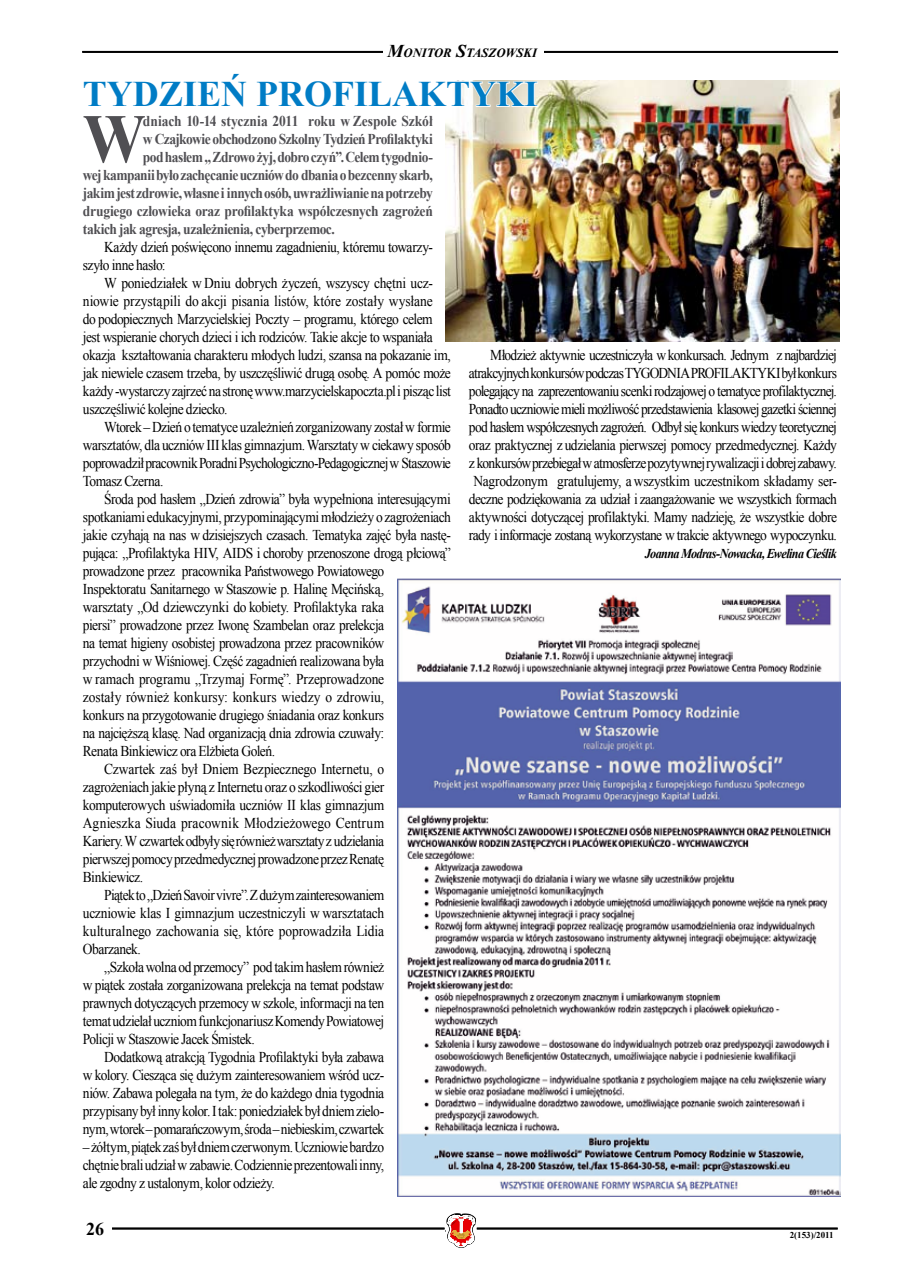
<style>
.page{position:relative;width:904px;height:1276px;background:#fff}
.page>*{position:absolute;margin:0;border:0;box-sizing:border-box;transform-origin:0 0}
.t1{font:700 69.3px "Times New Roman";color:#504f53;scale:.9 1}
.t2{font:700 36px "Times New Roman";color:#007cc5}
.t3{font:700 18px "Times New Roman";color:#000}
.t4{font:15px/18px "Times New Roman";letter-spacing:-.035em;color:#000;scale:.9 1}
.t5{font:700 15px "Times New Roman";letter-spacing:-.035em;color:#504f53;scale:.9 1}
.t6{font:15px "Times New Roman";letter-spacing:-.015em;color:#000;scale:.9 1}
.t7{font:15px "Times New Roman";letter-spacing:-.01em;color:#000;scale:.9 1}
.t8{font:15px "Times New Roman";letter-spacing:-.005em;color:#000;scale:.9 1}
.t9{font:15px "Times New Roman";color:#000;scale:.9 1}
.t10{font:15px "Times New Roman";letter-spacing:.005em;color:#000;scale:.9 1}
.t11{font:700 15px "Times New Roman";letter-spacing:-.005em;color:#504f53;scale:.9 1}
.t12{font:italic 700 13.5px "Times New Roman";letter-spacing:-.045em;color:#000;scale:.9 1}
.t13{font:italic 700 12.6px "Times New Roman";color:#000}
.t14{font:700 9px "Times New Roman";color:#000}
.s1{font-size:18px}
</style>
<div class="page">
<svg style="left:447px;top:1213px;width:29px;height:34px"></svg>
<hr style="left:477px;top:1227px;width:360px;height:1px;background:#000">
<hr style="left:477px;top:1228px;width:360px;height:1px;background:#000">
<hr style="left:112px;top:1227px;width:332px;height:1px;background:#000">
<hr style="left:112px;top:1228px;width:332px;height:1px;background:#000">
<hr style="left:82px;top:51px;width:756px;height:1px;background:#000">
<hr style="left:82px;top:52px;width:756px;height:1px;background:#000">
<div style="left:383px;top:41px;width:161px;height:21px;background:#fff"></div>
<img style="left:397px;top:578px;width:443px;height:618px">
<img style="left:445px;top:81px;width:394px;height:260px">
<svg style="left:445px;top:80px;width:94px;height:28px"></svg>
<p class="t13" style="left:387px;top:44px;width:151px"><span class="s1">M</span>onitor <span class="s1">S</span>taszowski</p>
<h2 class="t2" style="left:83px;top:69px;width:26px">TYD</h2>
<h2 class="t2" style="left:159px;top:69px;width:381px">ZIEŃ PROFILAKTYKI</h2>
<h1 class="t1" style="left:83px;top:91px;width:71px">W</h1>
<p class="t11" style="left:143px;top:111px;width:324px">dniach 10-14 stycznia 2011 roku w Zespole Szkół</p>
<p class="t5" style="left:143px;top:129px;width:324px">w Czajkowie obchodzono Szkolny Tydzień Profilaktyki</p>
<p class="t5" style="left:143px;top:147px;width:324px">pod hasłem „ Zdrowo żyj, dobro czyń”. Celem tygodnio-</p>
<p class="t5" style="left:83px;top:165px;width:390px">wej kampanii było zachęcanie uczniów do dbania o bezcenny skarb,</p>
<p class="t5" style="left:83px;top:183px;width:390px">jakim jest zdrowie, własne i innych osób, uwrażliwianie na potrzeby</p>
<p class="t5" style="left:83px;top:201px;width:390px">drugiego człowieka oraz profilaktyka współczesnych zagrożeń</p>
<p class="t5" style="left:83px;top:219px;width:281px">takich jak agresja, uzależnienia, cyberprzemoc.</p>
<p class="t4" style="left:83px;top:238px;width:390px;text-indent:21px">Każdy dzień poświęcono innemu zagadnieniu, któremu towarzy&shy;szyło inne hasło:</p>
<p class="t4" style="left:83px;top:274px;width:410px;text-indent:21px">W poniedziałek w Dniu dobrych życzeń, wszyscy chętni ucz&shy;niowie przystąpili do akcji pisania listów, które zostały wysłane<br>do podopiecznych Marzycielskiej Poczty – programu, którego celem jest wspieranie chorych dzieci i ich rodziców. Takie akcje to wspaniała okazja kształtowania charakteru młodych ludzi, szansa na pokazanie im, jak niewiele czasem trzeba, by uszczęśliwić drugą osobę. A pomóc może każdy -wystarczy zajrzeć na stronę www.marzycielskapoczta.pl i pisząc list uszczęśliwić kolejne dziecko.</p>
<p class="t4" style="left:83px;top:418px;width:410px;text-align:justify;text-indent:21px">Wtorek – Dzień o tematyce uzależnień zorganizowany został w formie warsztatów, dla uczniów III klas gimnazjum. Warsztaty w ciekawy sposób poprowadził pracownik Poradni Psychologiczno-Pedagogicznej w Staszowie Tomasz Czerna.</p>
<p class="t4" style="left:104px;top:490px;width:386px">Środa pod hasłem „Dzień zdrowia” była wypełniona interesującymi</p>
<p class="t4" style="left:83px;top:508px;width:410px">spotkaniami edukacyjnymi, przypominającymi młodzieży o zagrożeniach</p>
<p class="t4" style="left:83px;top:526px;width:410px">jakie czyhają na nas w dzisiejszych czasach. Tematyka zajęć była nastę-</p>
<p class="t4" style="left:83px;top:544px;width:410px">pująca: „Profilaktyka HIV, AIDS i choroby przenoszone drogą płciową”</p>
<p class="t4" style="left:83px;top:562px;width:336px">prowadzone przez pracownika Państwowego Powiatowego</p>
<p class="t4" style="left:83px;top:580px;width:336px">Inspektoratu Sanitarnego w Staszowie p. Halinę Męcińską,</p>
<p class="t6" style="left:83px;top:597px;width:336px">warsztaty „Od dziewczynki do kobiety. Profilaktyka raka</p>
<p class="t4" style="left:83px;top:616px;width:336px">piersi” prowadzone przez Iwonę Szambelan oraz prelekcja</p>
<p class="t4" style="left:83px;top:634px;width:336px">na temat higieny osobistej prowadzona przez pracowników</p>
<p class="t4" style="left:83px;top:652px;width:336px">przychodni w Wiśniowej. Część zagadnień realizowana była</p>
<p class="t7" style="left:83px;top:669px;width:336px">w ramach programu „Trzymaj Formę”. Przeprowadzone</p>
<p class="t9" style="left:83px;top:687px;width:336px">zostały również konkursy: konkurs wiedzy o zdrowiu,</p>
<p class="t4" style="left:83px;top:706px;width:336px">konkurs na przygotowanie drugiego śniadania oraz konkurs</p>
<p class="t4" style="left:83px;top:724px;width:336px">na najcięższą klasę. Nad organizacją dnia zdrowia czuwały:</p>
<p class="t4" style="left:83px;top:742px;width:215px">Renata Binkiewicz ora Elżbieta Goleń.</p>
<p class="t7" style="left:104px;top:759px;width:312px">Czwartek zaś był Dniem Bezpiecznego Internetu, o</p>
<p class="t4" style="left:83px;top:778px;width:336px">zagrożeniach jakie płyną z Internetu oraz o szkodliwości gier</p>
<p class="t4" style="left:83px;top:796px;width:336px">komputerowych uświadomiła uczniów II klas gimnazjum</p>
<p class="t10" style="left:83px;top:813px;width:336px">Agnieszka Siuda pracownik Młodzieżowego Centrum</p>
<p class="t4" style="left:83px;top:832px;width:336px">Kariery. W czwartek odbyły się również warsztaty z udzielania</p>
<p class="t4" style="left:83px;top:850px;width:336px">pierwszej pomocy przedmedycznej prowadzone przez Renatę</p>
<p class="t4" style="left:83px;top:868px;width:68px">Binkiewicz.</p>
<p class="t4" style="left:104px;top:886px;width:313px">Piątek to „Dzień Savoir vivre”. Z dużym zainteresowaniem</p>
<p class="t6" style="left:83px;top:903px;width:336px">uczniowie klas I gimnazjum uczestniczyli w warsztatach</p>
<p class="t8" style="left:83px;top:921px;width:336px">kulturalnego zachowania się, które poprowadziła Lidia</p>
<p class="t4" style="left:83px;top:940px;width:66px">Obarzanek.</p>
<p class="t4" style="left:104px;top:958px;width:313px">„Szkoła wolna od przemocy” pod takim hasłem również</p>
<p class="t4" style="left:83px;top:976px;width:336px">w piątek została zorganizowana prelekcja na temat podstaw</p>
<p class="t4" style="left:83px;top:994px;width:336px">prawnych dotyczących przemocy w szkole, informacji na ten</p>
<p class="t4" style="left:83px;top:1012px;width:336px">temat udzielał uczniom funkcjonariusz Komendy Powiatowej</p>
<p class="t4" style="left:83px;top:1030px;width:192px">Policji w Staszowie Jacek Śmistek.</p>
<p class="t4" style="left:104px;top:1048px;width:313px">Dodatkową atrakcją Tygodnia Profilaktyki była zabawa</p>
<p class="t4" style="left:83px;top:1066px;width:336px">w kolory. Ciesząca się dużym zainteresowaniem wśród ucz-</p>
<p class="t4" style="left:83px;top:1084px;width:336px">niów. Zabawa polegała na tym, że do każdego dnia tygodnia</p>
<p class="t4" style="left:83px;top:1102px;width:336px">przypisany był inny kolor. I tak: poniedziałek był dniem zielo-</p>
<p class="t4" style="left:83px;top:1120px;width:336px">nym, wtorek – pomarańczowym, środa – niebieskim, czwartek</p>
<p class="t4" style="left:83px;top:1138px;width:336px;text-align:justify">– żółtym, piątek zaś był dniem czerwonym. Uczniowie bardzo chętnie brali udział w zabawie. Codziennie prezentowali inny, ale zgodny z ustalonym, kolor odzieży.</p>
<p class="t3" style="left:86px;top:1216px;width:19px">26</p>
<p class="t4" style="left:469px;top:346px;width:410px;text-align:right">Młodzież aktywnie uczestniczyła w konkursach. Jednym z najbardziej atrakcyjnych konkursów podczas TYGODNIA PROFILAKTYKI był konkurs polegający na zaprezentowaniu scenki rodzajowej o tematyce profilaktycznej.<br>Ponadto uczniowie mieli możliwość przedstawienia klasowej gazetki ściennej pod hasłem współczesnych zagrożeń. Odbył się konkurs wiedzy teoretycznej oraz praktycznej z udzielania pierwszej pomocy przedmedycznej. Każdy z konkursów przebiegał w atmosferze pozytywnej rywalizacji i dobrej zabawy.<br>Nagrodzonym gratulujemy, a wszystkim uczestnikom składamy ser&shy;deczne podziękowania za udział i zaangażowanie we wszystkich formach aktywności dotyczącej profilaktyki. Mamy nadzieję, że wszystkie dobre rady i informacje zostaną wykorzystane w trakcie aktywnego wypoczynku.</p>
<p class="t12" style="left:645px;top:544px;width:215px">Joanna Modras-Nowacka, Ewelina Cieślik</p>
<p class="t14" style="left:789px;top:1229px;width:46px">2(153)/2011</p>
</div>
